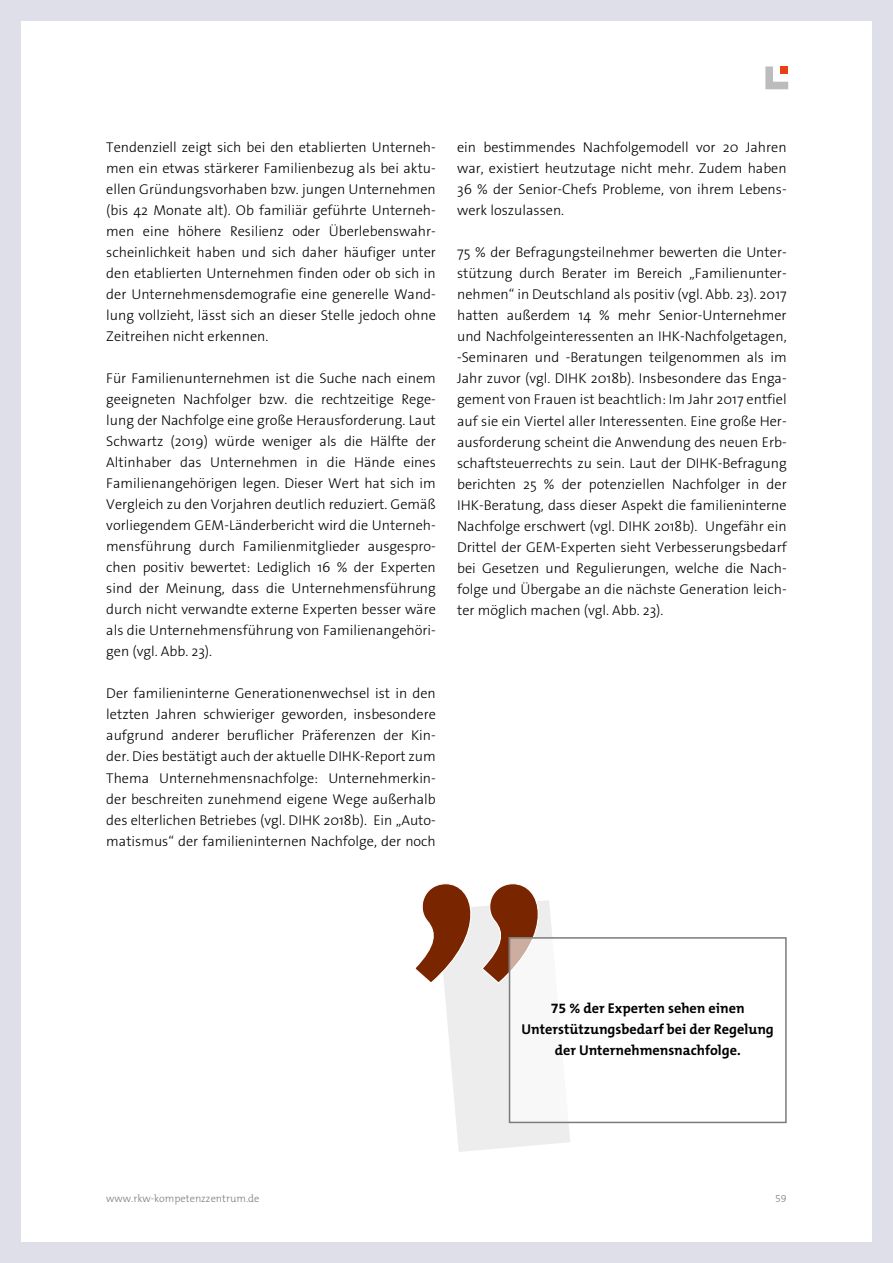
<style>
.page{position:relative;width:893px;height:1263px;background:#dedfe8}
.page>*{position:absolute;margin:0;border:0;box-sizing:border-box;transform-origin:0 0}
.t1{font:300 14.25px/21px "The Sans Os F";color:#000;text-align:justify}
.t2{font:700 14.25px/21px "The Mix B W7";color:#000;text-align:center}
.t3{font:300 10.5px "The Mix B W3";color:#7c7b7b}
</style>
<div class="page">
<div style="left:21px;top:21px;width:851px;height:1221px;background:#fff"></div>
<svg style="left:765px;top:67px;width:23px;height:22px"></svg>
<div style="left:781px;top:67px;width:7px;height:7px;background:#e74011"></div>
<svg style="left:415px;top:883px;width:155px;height:269px"></svg>
<div style="left:509px;top:937px;width:278px;height:186px;background:#fff"></div>
<div style="left:509px;top:937px;width:278px;height:186px;border:2px solid #7c7b7b"></div>
<p class="t1" style="left:106px;top:137px;width:331px">Tendenziell zeigt sich bei den etablierten Unterneh&shy;men ein etwas stärkerer Familienbezug als bei aktu&shy;ellen Gründungsvorhaben bzw. jungen Unternehmen (bis 42 Monate alt). Ob familiär geführte Unterneh&shy;men eine höhere Resilienz oder Überlebenswahr&shy;scheinlichkeit haben und sich daher häufiger unter den etablierten Unternehmen finden oder ob sich in der Unternehmensdemografie eine generelle Wand&shy;lung vollzieht, lässt sich an dieser Stelle jedoch ohne Zeitreihen nicht erkennen.</p>
<p class="t1" style="left:106px;top:368px;width:331px">Für Familienunternehmen ist die Suche nach einem geeigneten Nachfolger bzw. die rechtzeitige Rege&shy;lung der Nachfolge eine große Herausforderung. Laut Schwartz (2019) würde weniger als die Hälfte der Altinhaber das Unternehmen in die Hände eines Familienangehörigen legen. Dieser Wert hat sich im Vergleich zu den Vorjahren deutlich reduziert. Gemäß vorliegendem GEM-Länderbericht wird die Unterneh&shy;mensführung durch Familienmitglieder ausgespro&shy;chen positiv bewertet: Lediglich 16 % der Experten sind der Meinung, dass die Unternehmensführung durch nicht verwandte externe Experten besser wäre als die Unternehmensführung von Familienangehöri&shy;gen (vgl. Abb. 23).</p>
<p class="t1" style="left:106px;top:683px;width:331px">Der familieninterne Generationenwechsel ist in den letzten Jahren schwieriger geworden, insbesondere aufgrund anderer beruflicher Präferenzen der Kin&shy;der. Dies bestätigt auch der aktuelle DIHK-Report zum Thema Unternehmensnachfolge: Unternehmerkin&shy;der beschreiten zunehmend eigene Wege außerhalb des elterlichen Betriebes (vgl. DIHK 2018b). Ein „Auto&shy;matismus“ der familieninternen Nachfolge, der noch</p>
<p class="t1" style="left:457px;top:137px;width:331px">ein bestimmendes Nachfolgemodell vor 20 Jahren war, existiert heutzutage nicht mehr. Zudem haben 36 % der Senior-Chefs Probleme, von ihrem Lebens&shy;werk loszulassen.</p>
<p class="t1" style="left:457px;top:242px;width:331px">75 % der Befragungsteilnehmer bewerten die Unter&shy;stützung durch Berater im Bereich „Familienunter&shy;nehmen“ in Deutschland als positiv (vgl. Abb. 23). 2017 hatten außerdem 14 % mehr Senior-Unternehmer und Nachfolgeinteressenten an IHK-Nachfolgetagen, -Seminaren und -Beratungen teilgenommen als im Jahr zuvor (vgl. DIHK 2018b). Insbesondere das Enga&shy;gement von Frauen ist beachtlich: Im Jahr 2017 entfiel auf sie ein Viertel aller Interessenten. Eine große Her&shy;ausforderung scheint die Anwendung des neuen Erb&shy;schaftsteuerrechts zu sein. Laut der DIHK-Befragung berichten 25 % der potenziellen Nachfolger in der IHK-Beratung, dass dieser Aspekt die familieninterne Nachfolge erschwert (vgl. DIHK 2018b). Ungefähr ein Drittel der GEM-Experten sieht Verbesserungsbedarf bei Gesetzen und Regulierungen, welche die Nach&shy;folge und Übergabe an die nächste Generation leich&shy;ter möglich machen (vgl. Abb. 23).</p>
<p class="t2" style="left:522px;top:998px;width:254px">75 % der Experten sehen einen<br>Unterstützungsbedarf bei der Regelung der Unternehmensnachfolge.</p>
<p class="t3" style="left:106px;top:1192px;width:155px">www.rkw-kompetenzzentrum.de</p>
<p class="t3" style="left:775px;top:1192px;width:13px">59</p>
</div>
